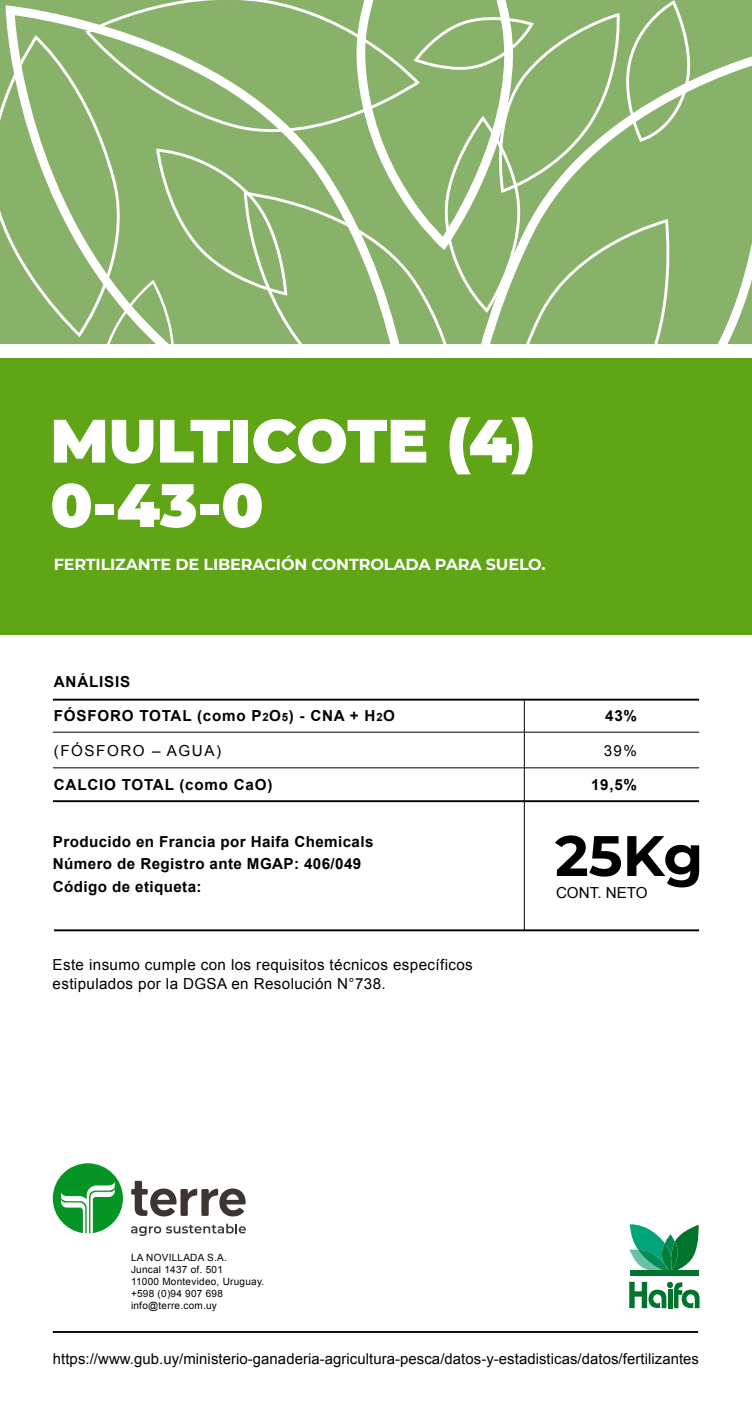
<style>
.page{position:relative;width:752px;height:1418px;background:#fff}
.page>*{position:absolute;margin:0;border:0;box-sizing:border-box;transform-origin:0 0}
.t1{font:900 61px/64.4px "Montserrat";color:#fff}
.t2{font:700 56.9px "Montserrat";color:#000}
.t3{font:700 16px "Montserrat";letter-spacing:-.01em;color:#fff}
.t4{font:700 15.2px/22.8px "Arial";letter-spacing:.025em;color:#000}
.t5{font:15.2px/18.2px "Arial";letter-spacing:.025em;color:#000}
.t6{font:700 15.2px "Arial";letter-spacing:.05em;color:#000}
.t7{font:15.2px "Arial";letter-spacing:.1em;color:#000}
.t8{font:15.2px "Arial";color:#000}
.t9{font:14.9px "Arial";letter-spacing:.005em;color:#000}
.t10{font:10px/12px "Arial";letter-spacing:.025em;color:#000}
.s1{font-size:11.4px}
</style>
<div class="page">
<div style="left:0;top:358px;width:751px;height:276px;background:#60a516"></div>
<svg style="left:1px;top:0;width:750px;height:343px;background:#92b777"></svg>
<svg style="left:242px;top:0;width:453px;height:343px;background:#95b97a"></svg>
<svg style="left:92px;top:279px;width:93px;height:64px"></svg>
<hr style="left:53px;top:1330px;width:644px;height:2px;background:#000">
<svg style="left:53px;top:1163px;width:70px;height:70px"></svg>
<svg style="left:131px;top:1180px;width:114px;height:36px"></svg>
<svg style="left:131px;top:1223px;width:115px;height:12px"></svg>
<svg style="left:629px;top:1281px;width:70px;height:27px"></svg>
<svg style="left:629px;top:1224px;width:70px;height:49px"></svg>
<div style="left:629px;top:1270px;width:69px;height:5px;background:#00742d"></div>
<hr style="left:53px;top:698px;width:645px;height:2px;background:#000">
<hr style="left:53px;top:732px;width:645px;height:1px;background:#000">
<hr style="left:53px;top:767px;width:645px;height:1px;background:#000">
<hr style="left:53px;top:800px;width:645px;height:2px;background:#000">
<hr style="left:524px;top:700px;width:1px;height:230px;background:#000">
<hr style="left:54px;top:929px;width:644px;height:2px;background:#000">
<h1 class="t1" style="left:50px;top:405px;width:486px">MULTICOTE (4)<br>0-43-0</h1>
<p class="t3" style="left:54px;top:552px;width:493px">FERTILIZANTE DE LIBERACIÓN CONTROLADA PARA SUELO.</p>
<p class="t6" style="left:54px;top:672px;width:78px">ANÁLISIS</p>
<p class="t6" style="left:54px;top:706px;width:342px">FÓSFORO TOTAL (como P<span class="s1">2</span>O<span class="s1">5</span>) - CNA + H<span class="s1">2</span>O</p>
<p class="t7" style="left:54px;top:740px;width:169px">(FÓSFORO – AGUA)</p>
<p class="t6" style="left:54px;top:774px;width:220px">CALCIO TOTAL (como CaO)</p>
<p class="t4" style="left:53px;top:830px;width:322px">Producido en Francia por Haifa Chemicals<br>Número de Registro ante MGAP: 406/049<br>Código de etiqueta:</p>
<p class="t5" style="left:53px;top:956px;width:421px">Este insumo cumple con los requisitos técnicos específicos estipulados por la DGSA en Resolución N°738.</p>
<p class="t4" style="left:605px;top:705px;width:33px">43%</p>
<p class="t5" style="left:603px;top:741px;width:35px">39%</p>
<p class="t4" style="left:590px;top:773px;width:48px">19,5%</p>
<h2 class="t2" style="left:554px;top:814px;width:150px">25Kg</h2>
<p class="t8" style="left:555px;top:882px;width:93px">CONT. NETO</p>
<p class="t10" style="left:131px;top:1251px;width:135px">LA NOVILLADA S.A.<br>Juncal 1437 of. 501<br>11000 Montevideo, Uruguay. +598 (0)94 907 698 info@terre.com.uy</p>
<p class="t9" style="left:53px;top:1348px;width:647px">https://www.gub.uy/ministerio-ganaderia-agricultura-pesca/datos-y-estadisticas/datos/fertilizantes</p>
</div>
